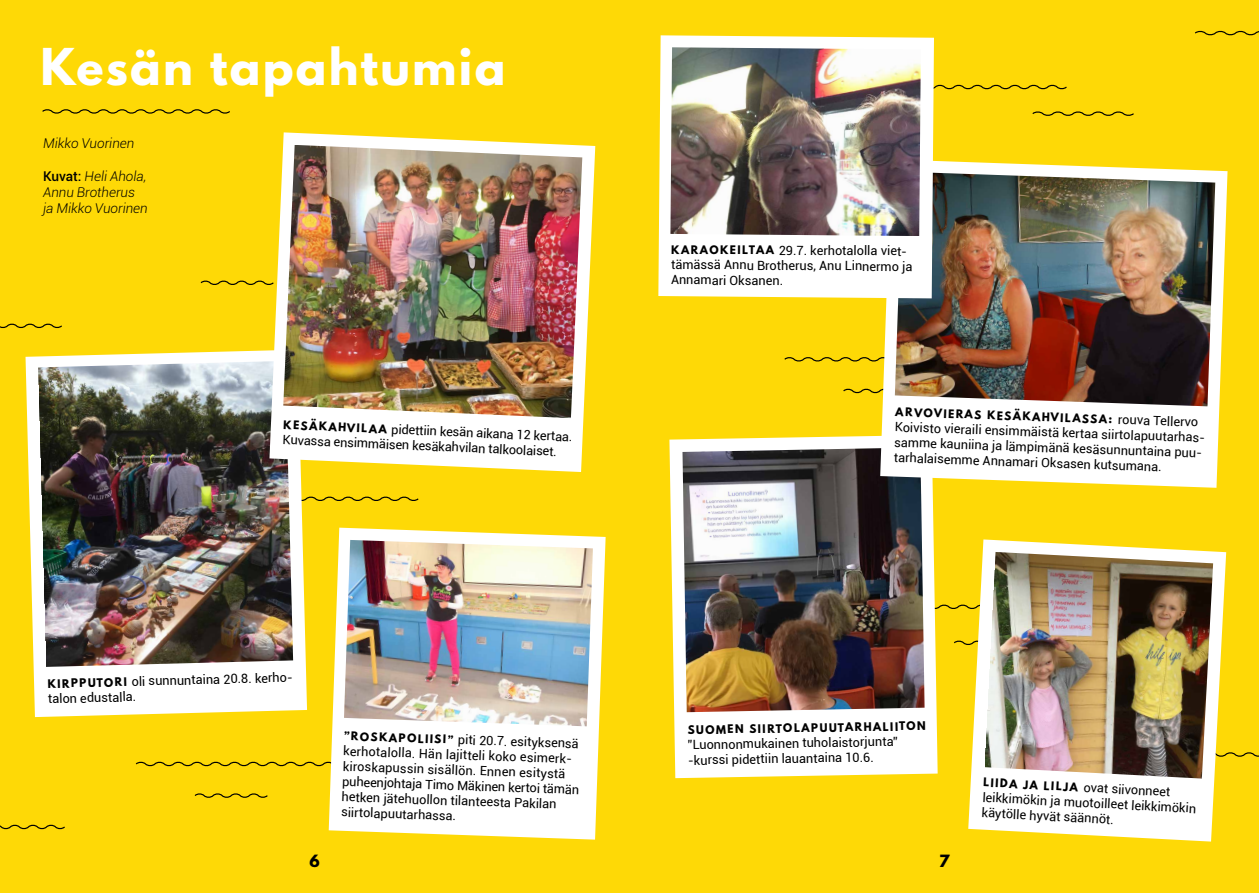
<style>
.page{position:relative;width:1259px;height:893px;background:#fed906}
.page>*{position:absolute;margin:0;border:0;box-sizing:border-box;transform-origin:0 0}
.t1{font:700 45px "League Spartan";letter-spacing:.05em;color:#fff}
.t2{font:700 15px "League Spartan";color:#000}
.t3{font:italic 300 13.5px/16.2px "Roboto";color:#000}
.t4{font:12.75px/15.3px "Roboto";color:#000}
.t5{font:700 10.5px "League Spartan";color:#000}
.s1{font-weight:500;font-style:normal}
.s2{font-family:"League Spartan";font-weight:700;font-size:10.5px}
.s3{font-family:"Roboto";font-weight:400;font-size:12.75px}
</style>
<div class="page">
<svg style="left:313px;top:496px;width:106px;height:5px"></svg>
<svg style="left:943px;top:604px;width:19px;height:5px"></svg>
<svg style="left:1232px;top:752px;width:27px;height:5px"></svg>
<svg style="left:954px;top:640px;width:8px;height:4px"></svg>
<svg style="left:25px;top:350px;width:288px;height:368px"></svg>
<img style="left:38px;top:361px;width:255px;height:306px">
<svg style="left:42px;top:109px;width:188px;height:5px"></svg>
<svg style="left:940px;top:84px;width:127px;height:6px"></svg>
<svg style="left:1195px;top:30px;width:64px;height:6px"></svg>
<svg style="left:1032px;top:111px;width:102px;height:5px"></svg>
<svg style="left:135px;top:761px;width:187px;height:6px"></svg>
<svg style="left:194px;top:793px;width:74px;height:5px"></svg>
<svg style="left:200px;top:280px;width:63px;height:5px"></svg>
<svg style="left:0;top:824px;width:65px;height:6px"></svg>
<svg style="left:0;top:323px;width:62px;height:5px"></svg>
<svg style="left:263px;top:132px;width:333px;height:346px"></svg>
<img style="left:283px;top:145px;width:299px;height:273px">
<svg style="left:322px;top:527px;width:284px;height:313px"></svg>
<img style="left:344px;top:540px;width:249px;height:186px">
<svg style="left:962px;top:539px;width:270px;height:303px"></svg>
<img style="left:984px;top:552px;width:229px;height:226px">
<svg style="left:940px;top:161px;width:288px;height:327px;background:#fef8d7"></svg>
<img style="left:940px;top:172px;width:275px;height:234px">
<img style="left:658px;top:35px;width:282px;height:744px">
<img style="left:670px;top:47px;width:251px;height:189px">
<h1 class="t1" style="left:41px;top:32px;width:466px">Kesän tapahtumia</h1>
<p class="t3" style="left:43px;top:135px;width:93px">Mikko Vuorinen</p>
<p class="t3" style="left:43px;top:167px;width:106px"><span class="s1">Kuvat:</span> Heli Ahola,<br>Annu Brotherus ja Mikko Vuorinen</p>
<p class="t5" style="left:284px;top:417px;width:105px;rotate:2deg">KESÄKAHVILAA</p>
<p class="t4" style="left:284px;top:414px;width:290px;line-height:15.8px;text-indent:108px;rotate:3deg">pidettiin kesän aikana 12 kertaa.<br>Kuvassa ensimmäisen kesäkahvilan talkoolaiset.</p>
<p class="t4" style="left:47px;top:673px;width:247px;line-height:16.4px;rotate:-1deg"><sub>KIRPPU</sub><span class="s2">TORI</span> oli sunnuntaina 20.8. kerho&shy;talon edustalla.</p>
<p class="t4" style="left:344px;top:727px;width:238px;rotate:2deg"><span class="s2">”ROSKAPOLIISI”</span> piti 20.7. esityksensä kerhotalolla. Hän lajitteli koko esimerk&shy;kiroskapussin sisällön. Ennen esitystä puheenjohtaja Timo Mäkinen kertoi tämän hetken jätehuollon tilanteesta Pakilan siirtolapuutarhassa.</p>
<p class="t4" style="left:671px;top:239px;width:243px;line-height:15.8px;rotate:1deg"><sub>KARAOK</sub><span class="s2">EILTAA</span> 29.7. kerhotalolla viet&shy;tämässä Annu Brotherus, Anu Linnermo ja<br>Annamari Oksanen.</p>
<p class="t5" style="left:895px;top:404px;width:304px;rotate:2deg">ARVOVIERAS KESÄKAHVILASSA: <span class="s3">rouva Tellervo</span></p>
<p class="t4" style="left:895px;top:419px;width:312px;rotate:2deg">Koivisto vieraili ensimmäistä kertaa siirtolapuutarhas&shy;samme kauniina ja lämpimänä kesäsunnuntaina puu&shy;tarhalaisemme Annamari Oksasen kutsumana.</p>
<p class="t5" style="left:687px;top:722px;width:240px;rotate:-1deg">SUOMEN SIIRTOLAPUUTARHALIITON</p>
<p class="t4" style="left:688px;top:737px;width:212px;rotate:-1deg">”Luonnonmukainen tuholaistorjunta” -kurssi pidettiin lauantaina 10.6.</p>
<p class="t4" style="left:983px;top:774px;width:215px;rotate:3deg"><span class="s2">LIIDA JA LILJA</span> ovat siivonneet leikkimökin ja muotoilleet leikkimökin käytölle hyvät säännöt.</p>
<p class="t2" style="left:309px;top:850px;width:12px">6</p>
<p class="t2" style="left:939px;top:850px;width:12px">7</p>
</div>
